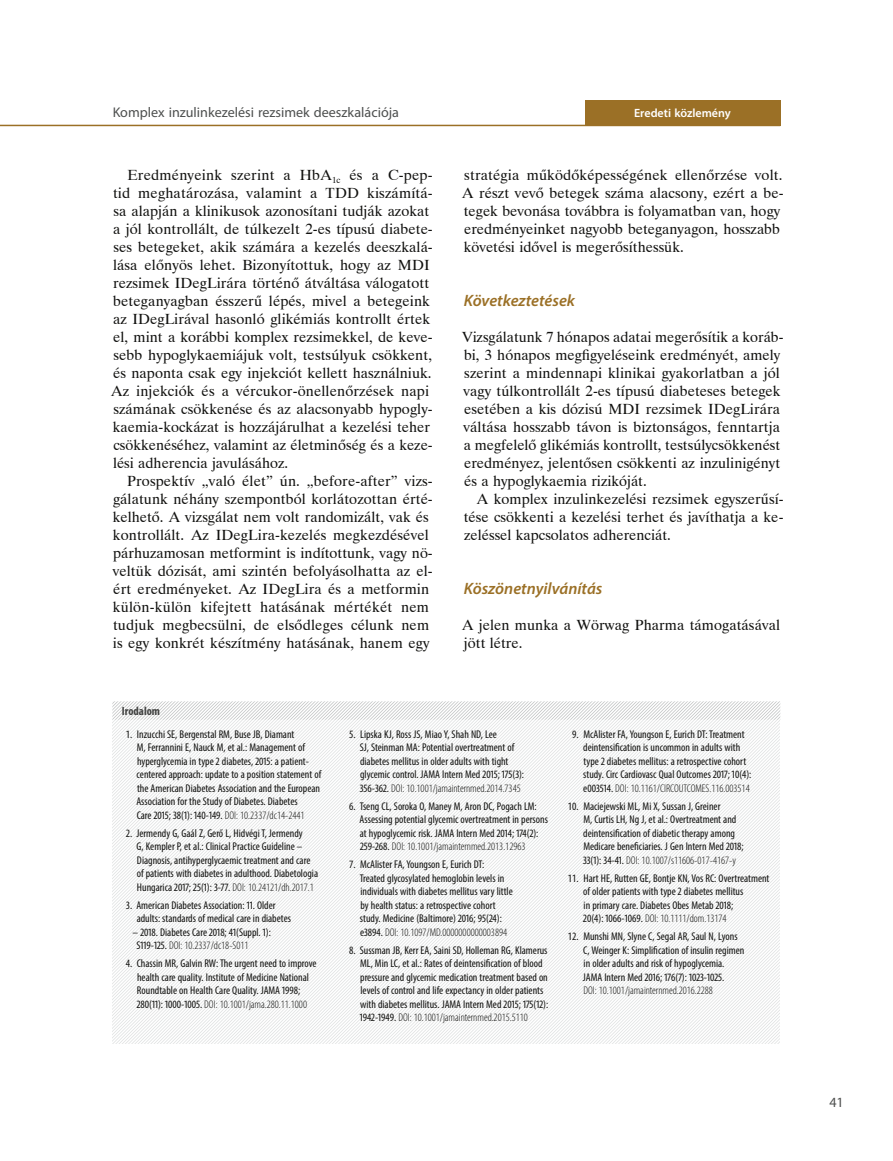
<style>
.page{position:relative;width:893px;height:1161px;background:#fff}
.page>*{position:absolute;margin:0;border:0;box-sizing:border-box;transform-origin:0 0}
.Közcím_1{font:italic 600 16.5px "Myriad Pro";color:#9b7026}
.Normal_beütés_nélkül{font:14.7px/18px "Dutch 801 BTWGL4";letter-spacing:.005em;color:#11110f}
.t1{font:14.1px "Myriad Pro";color:#4d4f4e}
.t2{font:600 12px "Myriad Pro";color:#fff}
.t3{font:700 condensed 12px "Myriad Pro";color:#404140}
.t4{font:condensed 11.25px/13.5px "Myriad Pro";color:#11110f}
.s1{font-weight:300}
</style>
<div class="page">
<svg style="left:112px;top:701px;width:669px;height:343px"></svg>
<hr style="left:0;top:125px;width:780px;height:1px;background:#9b7026">
<div style="left:585px;top:100px;width:195px;height:25px;background:#9b7026"></div>
<p class="t1" style="left:113px;top:104px;width:288px">Komplex inzulinkezelési rezsimek deeszkalációja</p>
<p class="Normal_beütés_nélkül" style="left:111px;top:165px;width:323px;text-indent:16px">Eredményeink szerint a HbA<sub>1c</sub> és a C-pep&shy;tid meghatározása, valamint a TDD kiszámítá&shy;sa alapján a klinikusok azonosítani tudják azokat a jól kontrollált, de túlkezelt 2-es típusú diabete&shy;ses betegeket, akik számára a kezelés deeszkalá&shy;lása előnyös lehet. Bizonyítottuk, hogy az MDI rezsimek IDegLirára történő átváltása válogatott beteganyagban ésszerű lépés, mivel a betegeink az IDegLirával hasonló glikémiás kontrollt értek el, mint a korábbi komplex rezsimekkel, de keve&shy;sebb hypoglykaemiájuk volt, testsúlyuk csökkent, és naponta csak egy injekciót kellett használniuk.<br>Az injekciók és a vércukor-önellenőrzések napi számának csökkenése és az alacsonyabb hypogly&shy;kaemia-kockázat is hozzájárulhat a kezelési teher csökkenéséhez, valamint az életminőség és a keze&shy;lési adherencia javulásához.</p>
<p class="Normal_beütés_nélkül" style="left:113px;top:471px;width:322px;text-indent:15px">Prospektív „való élet” ún. „before-after” vizs&shy;gálatunk néhány szempontból korlátozottan érté&shy;kelhető. A vizsgálat nem volt randomizált, vak és kontrollált. Az IDegLira-kezelés megkezdésével párhuzamosan metformint is indítottunk, vagy nö&shy;veltük dózisát, ami szintén befolyásolhatta az el&shy;ért eredményeket. Az IDegLira és a metformin külön-külön kifejtett hatásának mértékét nem tudjuk megbecsülni, de elsődleges célunk nem is egy konkrét készítmény hatásának, hanem egy</p>
<p class="t2" style="left:634px;top:105px;width:98px">Eredeti közlemény</p>
<p class="Normal_beütés_nélkül" style="left:462px;top:165px;width:323px">stratégia működőképességének ellenőrzése volt.<br>A részt vevő betegek száma alacsony, ezért a be&shy;tegek bevonása továbbra is folyamatban van, hogy eredményeinket nagyobb beteganyagon, hosszabb követési idővel is megerősíthessük.</p>
<p class="Közcím_1" style="left:464px;top:290px;width:113px">Következtetések</p>
<p class="Normal_beütés_nélkül" style="left:462px;top:327px;width:323px">Vizsgálatunk 7 hónapos adatai megerősítik a koráb&shy;bi, 3 hónapos megfigyeléseink eredményét, amely szerint a mindennapi klinikai gyakorlatban a jól vagy túlkontrollált 2-es típusú diabeteses betegek esetében a kis dózisú MDI rezsimek IDegLirára váltása hosszabb távon is biztonságos, fenntartja a megfelelő glikémiás kontrollt, testsúlycsökkenést eredményez, jelentősen csökkenti az inzulinigényt és a hypoglykaemia rizikóját.</p>
<p class="Normal_beütés_nélkül" style="left:464px;top:489px;width:321px;text-align:justify;text-indent:13px">A komplex inzulinkezelési rezsimek egyszerűsí&shy;tése csökkenti a kezelési terhet és javíthatja a ke&shy;zeléssel kapcsolatos adherenciát.</p>
<p class="Közcím_1" style="left:464px;top:578px;width:140px">Köszönetnyilvánítás</p>
<p class="Normal_beütés_nélkül" style="left:462px;top:615px;width:319px">A jelen munka a Wörwag Pharma támogatásával jött létre.</p>
<p class="t3" style="left:122px;top:704px;width:40px">Irodalom</p>
<p class="t4" style="left:136px;top:727px;width:186px;text-indent:-11px">1. Inzucchi SE, Bergenstal RM, Buse JB, Diamant<br>M, Ferrannini E, Nauck M, et al.: Management of hyperglycemia in type 2 diabetes, 2015: a patient&shy;centered approach: update to a position statement of the American Diabetes Association and the European Association for the Study of Diabetes. Diabetes<br>Care 2015; 38(1): 140-149. <span class="s1">DOI: 10.2337/dc14-2441</span></p>
<p class="t4" style="left:137px;top:826px;width:183px;text-indent:-11px">2. Jermendy G, Gaál Z, Gerő L, Hidvégi T, Jermendy<br>G, Kempler P, et al.: Clinical Practice Guideline – Diagnosis, antihyperglycaemic treatment and care of patients with diabetes in adulthood. Diabetologia Hungarica 2017; 25(1): 3-77. <span class="s1">DOI: 10.24121/dh.2017.1</span></p>
<p class="t4" style="left:137px;top:898px;width:156px;text-indent:-11px">3. American Diabetes Association: 11. Older adults: standards of medical care in diabetes</p>
<p class="t4" style="left:136px;top:925px;width:136px;text-indent:-4px">– 2018. Diabetes Care 2018; 41(Suppl. 1):<br>S119-125. <span class="s1">DOI: 10.2337/dc18-S011</span></p>
<p class="t4" style="left:126px;top:956px;width:192px;text-align:center">4. Chassin MR, Galvin RW: The urgent need to improve health care quality. Institute of Medicine National Roundtable on Health Care Quality. JAMA 1998; 280(11): 1000-1005. <span class="s1">DOI: 10.1001/jama.280.11.1000</span></p>
<p class="t4" style="left:360px;top:727px;width:166px;text-indent:-11px">5. Lipska KJ, Ross JS, Miao Y, Shah ND, Lee<br>SJ, Steinman MA: Potential overtreatment of diabetes mellitus in older adults with tight glycemic control. JAMA Intern Med 2015; 175(3):<br>356-362. <span class="s1">DOI: 10.1001/jamainternmed.2014.7345</span></p>
<p class="t4" style="left:360px;top:799px;width:190px;text-indent:-11px">6. Tseng CL, Soroka O, Maney M, Aron DC, Pogach LM:<br>Assessing potential glycemic overtreatment in persons at hypoglycemic risk. JAMA Intern Med 2014; 174(2):<br>259-268. <span class="s1">DOI: 10.1001/jamainternmed.2013.12963</span></p>
<p class="t4" style="left:360px;top:857px;width:155px;text-indent:-11px">7. McAlister FA, Youngson E, Eurich DT:<br>Treated glycosylated hemoglobin levels in individuals with diabetes mellitus vary little by health status: a retrospective cohort study. Medicine (Baltimore) 2016; 95(24): e3894. <span class="s1">DOI: 10.1097/MD.0000000000003894</span></p>
<p class="t4" style="left:360px;top:943px;width:190px;text-indent:-11px">8. Sussman JB, Kerr EA, Saini SD, Holleman RG, Klamerus ML, Min LC, et al.: Rates of deintensification of blood pressure and glycemic medication treatment based on levels of control and life expectancy in older patients with diabetes mellitus. JAMA Intern Med 2015; 175(12):<br>1942-1949. <span class="s1">DOI: 10.1001/jamainternmed.2015.5110</span></p>
<p class="t4" style="left:583px;top:727px;width:170px;text-indent:-11px">9. McAlister FA, Youngson E, Eurich DT: Treatment deintensification is uncommon in adults with type 2 diabetes mellitus: a retrospective cohort study. Circ Cardiovasc Qual Outcomes 2017; 10(4): e003514. <span class="s1">DOI: 10.1161/CIRCOUTCOMES.116.003514</span></p>
<p class="t4" style="left:583px;top:799px;width:162px;text-indent:-15px">10. Maciejewski ML, Mi X, Sussan J, Greiner<br>M, Curtis LH, Ng J, et al.: Overtreatment and deintensification of diabetic therapy among Medicare beneficiaries. J Gen Intern Med 2018; 33(1): 34-41. <span class="s1">DOI: 10.1007/s11606-017-4167-y</span></p>
<p class="t4" style="left:583px;top:871px;width:188px;text-indent:-15px">11. Hart HE, Rutten GE, Bontje KN, Vos RC: Overtreatment of older patients with type 2 diabetes mellitus<br>in primary care. Diabetes Obes Metab 2018;<br>20(4): 1066-1069. <span class="s1">DOI: 10.1111/dom.13174</span></p>
<p class="t4" style="left:583px;top:929px;width:163px;text-indent:-15px">12. Munshi MN, Slyne C, Segal AR, Saul N, Lyons C, Weinger K: Simplification of insulin regimen in older adults and risk of hypoglycemia.<br>JAMA Intern Med 2016; 176(7): 1023-1025.<br><span class="s1">DOI: 10.1001/jamainternmed.2016.2288</span></p>
<p class="t1" style="left:829px;top:1094px;width:16px">41</p>
</div>
